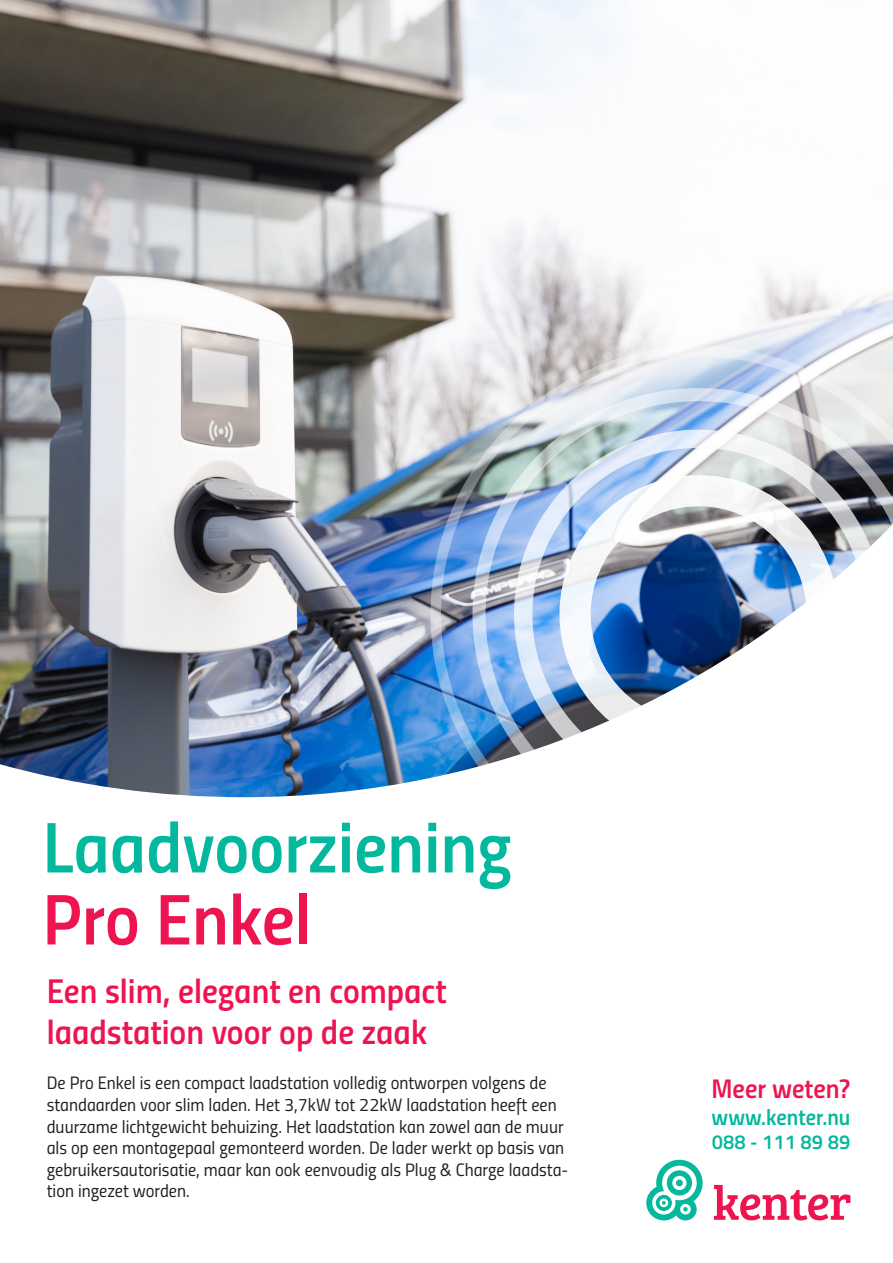
<style>
.page{position:relative;width:893px;height:1263px;background:#fff}
.page>*{position:absolute;margin:0;border:0;box-sizing:border-box;transform-origin:0 0}
.t1{font:72px "Titillium Semibold Upright";color:#03b89d}
.t2{font:72px "Titillium Semibold Upright";color:#ed1450}
.t3{font:34.5px/41.4px "Titillium Semibold Upright";color:#ed1450}
.t4{font:27px "Titillium Semibold Upright";color:#ed1450}
.t5{font:22.5px "Titillium Semibold Upright";color:#03b89d}
.t6{font:20.25px "Titillium Semibold Upright";color:#03b89d}
.t7{font:18px/21.6px "Titillium Regular Upright";color:#231f20}
</style>
<div class="page">
<img style="left:0;top:0;width:893px;height:797px">
<svg style="left:714px;top:1185px;width:136px;height:35px"></svg>
<svg style="left:646px;top:1160px;width:57px;height:60px"></svg>
<div style="left:676px;top:1179px;width:7px;height:7px;background:#03b89d;border-radius:50%"></div>
<img style="left:431px;top:346px;width:462px;height:451px">
<p class="t1" style="left:43px;top:792px;width:471px">Laadvoorziening</p>
<p class="t2" style="left:43px;top:864px;width:270px">Pro Enkel</p>
<p class="t3" style="left:47px;top:968px;width:401px">Een slim, elegant en compact laadstation voor op de zaak</p>
<p class="t7" style="left:47px;top:1071px;width:523px">De Pro Enkel is een compact laadstation volledig ontworpen volgens de standaarden voor slim laden. Het 3,7kW tot 22kW laadstation heeft een duurzame lichtgewicht behuizing. Het laadstation kan zowel aan de muur als op een montagepaal gemonteerd worden. De lader werkt op basis van gebruikersautorisatie, maar kan ook eenvoudig als Plug &amp; Charge laadsta&shy;tion ingezet worden.</p>
<p class="t4" style="left:711px;top:1067px;width:140px">Meer weten?</p>
<p class="t5" style="left:712px;top:1099px;width:140px">www.kenter.nu</p>
<p class="t6" style="left:712px;top:1126px;width:140px">088 - 111 89 89</p>
</div>
